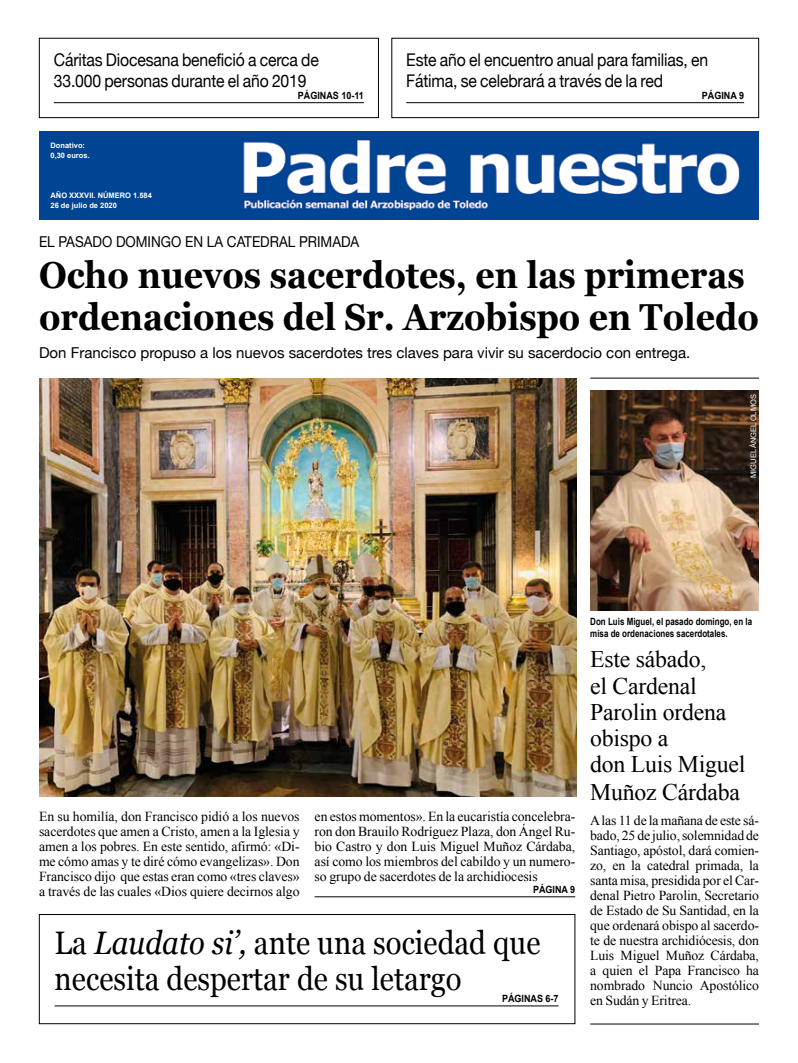
<style>
.page{position:relative;width:798px;height:1063px;background:#fff}
.page>*{position:absolute;margin:0;border:0;box-sizing:border-box;transform-origin:0 0}
.t1{font:700 37.5px/41.2px "Georgia";color:#000;scale:.9 1}
.t2{font:32.5px/36.2px "Georgia";color:#000;scale:.9 1}
.t3{font:23.75px/26.5px "Times New Roman";letter-spacing:-.01em;color:#000}
.t4{font:17.5px/21px "Helvetica Neue";letter-spacing:-.01em;color:#000;scale:.9 1}
.t5{font:15px "Helvetica Neue";color:#000}
.t6{font:15px "Helvetica Neue";color:#000;scale:.9 1}
.t7{font:13.75px/15px "Times New Roman";letter-spacing:-.005em;color:#000;text-align:justify}
.t8{font:700 10px/12px "Arial";color:#000;scale:.8 1}
.t9{font:700 10px "Arial";color:#000;scale:.9 1}
.t10{font:700 7.5px/10px "Arial";color:#fff}
.t11{font:7.5px "Arial";letter-spacing:-.005em;color:#fff}
.s1{font-style:italic}
</style>
<div class="page">
<img style="left:39px;top:131px;width:719px;height:89px">
<hr style="left:406px;top:102px;width:337px;height:1px;background:#000">
<div style="left:391px;top:38px;width:367px;height:80px;border:1px solid #000"></div>
<hr style="left:54px;top:102px;width:310px;height:1px;background:#000">
<div style="left:39px;top:38px;width:339px;height:80px;border:1px solid #000"></div>
<img style="left:39px;top:378px;width:537px;height:419px">
<hr style="left:314px;top:896px;width:261px;height:1px;background:#000">
<hr style="left:55px;top:1006px;width:503px;height:1px;background:#000">
<div style="left:39px;top:914px;width:536px;height:110px;border:1px solid #000"></div>
<img style="left:590px;top:390px;width:168px;height:220px">
<hr style="left:590px;top:378px;width:168px;height:1px;background:#000">
<hr style="left:590px;top:1024px;width:168px;height:1px;background:#000">
<p class="t4" style="left:54px;top:50px;width:296px">Cáritas Diocesana benefició a cerca de<br>33.000 personas durante el año 2019</p>
<p class="t9" style="left:298px;top:89px;width:75px">PÁGINAS 10-11</p>
<p class="t10" style="left:50px;top:141px;width:41px">Donativo:<br>0,30 euros.</p>
<p class="t10" style="left:50px;top:191px;width:103px">AÑO XXXVII. NÚMERO 1.584<br>26 de julio de 2020</p>
<p class="t4" style="left:406px;top:50px;width:337px">Este año el encuentro anual para familias, en<br>Fátima, se celebrará a través de la red</p>
<p class="t9" style="left:701px;top:89px;width:48px">PÁGINA 9</p>
<p class="t6" style="left:39px;top:231px;width:357px">EL PASADO DOMINGO EN LA CATEDRAL PRIMADA</p>
<h1 class="t1" style="left:39px;top:253px;width:801px">Ocho nuevos sacerdotes, en las primeras ordenaciones del Sr. Arzobispo en Toledo</h1>
<p class="t5" style="left:39px;top:342px;width:652px">Don Francisco propuso a los nuevos sacerdotes tres claves para vivir su sacerdocio con entrega.</p>
<p class="t11" style="left:748px;top:478px;width:85px;rotate:-90deg">MIGUEL ÁNGEL OLMOS</p>
<p class="t7" style="left:39px;top:809px;width:262px">En su homilía, don Francisco pidió a los nuevos sacerdotes que amen a Cristo, amen a la Iglesia y amen a los pobres. En este sentido, afirmó: «Di&shy;me cómo amas y te diré cómo evangelizas». Don Francisco dijo que estas eran como «tres claves» a través de las cuales «Dios quiere decirnos algo</p>
<p class="t7" style="left:314px;top:809px;width:262px">en estos momentos». En la eucaristía concelebra&shy;ron don Brauilo Rodríguez Plaza, don Ángel Ru&shy;bio Castro y don Luis Miguel Muñoz Cárdaba, así como los miembros del cabildo y un numero&shy;so grupo de sacerdotes de la archidiocesis</p>
<p class="t9" style="left:533px;top:883px;width:48px">PÁGINA 9</p>
<h2 class="t2" style="left:55px;top:923px;width:541px">La <span class="s1">Laudato si’,</span> ante una sociedad que necesita despertar de su letargo</h2>
<p class="t9" style="left:502px;top:992px;width:64px">PÁGINAS 6-7</p>
<p class="t8" style="left:590px;top:615px;width:204px">Don Luis Miguel, el pasado domingo, en la misa de ordenaciones sacerdotales.</p>
<h3 class="t3" style="left:590px;top:646px;width:157px">Este sábado,<br>el Cardenal<br>Parolin ordena obispo a<br>don Luis Miguel<br>Muñoz Cárdaba</h3>
<p class="t7" style="left:590px;top:813px;width:170px">A las 11 de la mañana de este sá&shy;bado, 25 de julio, solemnidad de Santiago, apóstol, dará comien&shy;zo, en la catedral primada, la santa misa, presidida por el Car&shy;denal Pietro Parolin, Secretario de Estado de Su Santidad, en la que ordenará obispo al sacerdo&shy;te de nuestra archidiócesis, don Luis Miguel Muñoz Cárdaba, a quien el Papa Francisco ha nombrado Nuncio Apostólico en Sudán y Eritrea.</p>
</div>
